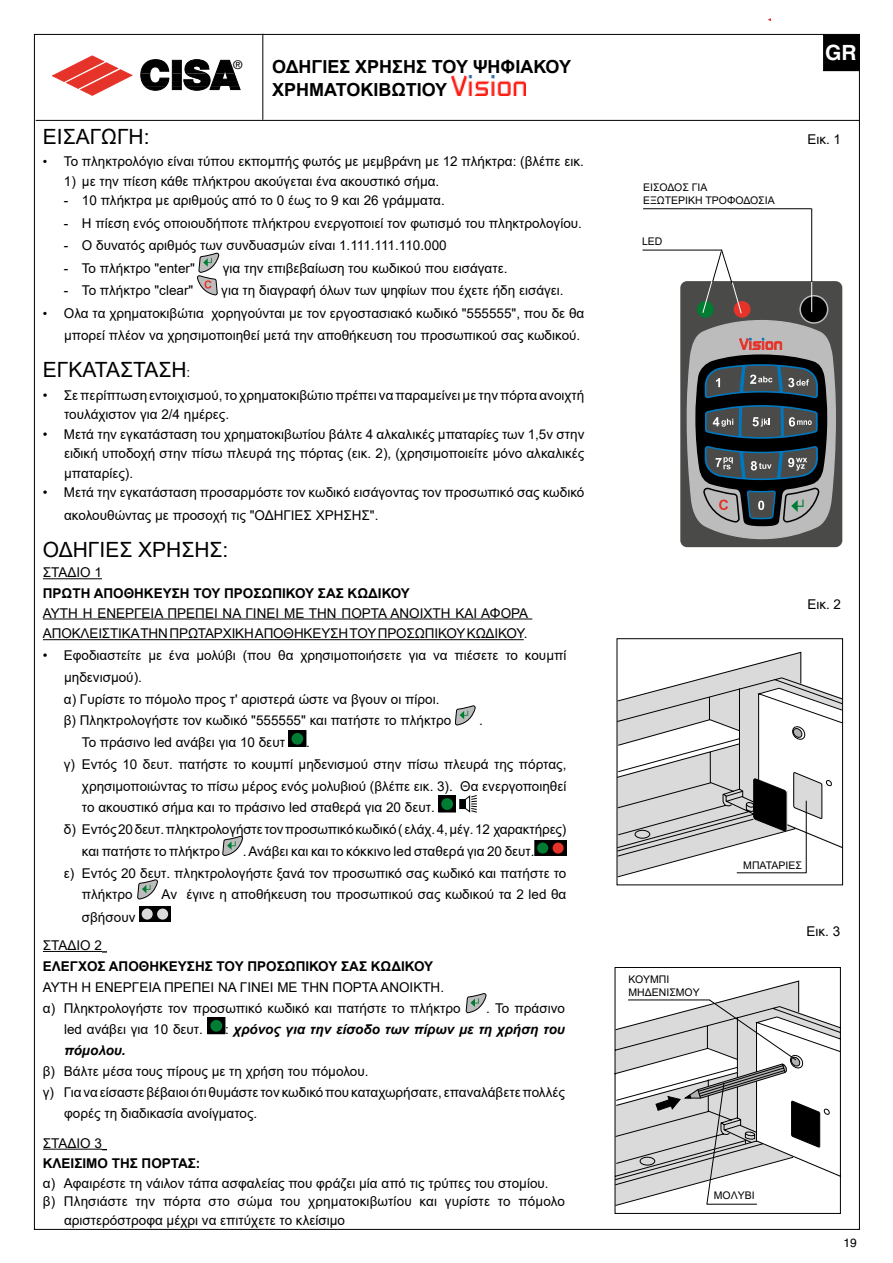
<style>
.page{position:relative;width:893px;height:1263px;background:#fff}
.page>*{position:absolute;margin:0;border:0;box-sizing:border-box;transform-origin:0 0}
.t1{font:21px "Arial";color:#000}
.t2{font:700 21px "Helvetica";color:#fff}
.t3{font:700 18px/23px "Arial";color:#000}
.t4{font:13.5px/19.5px "Arial";color:#000}
.t5{font:700 13.5px "Arial";color:#000}
.t6{font:italic 700 13.5px "Arial";color:#000}
.t7{font:12px "Helvetica";color:#000}
.t8{font:10.5px/12.6px "Arial";color:#000}
.s1{font-size:12.75px}
.s2{font-size:13.5px}
.s3{font-weight:400;font-style:normal}
</style>
<div class="page">
<svg style="left:617px;top:638px;width:226px;height:247px"></svg>
<svg style="left:618px;top:688px;width:225px;height:158px"></svg>
<div style="left:681px;top:282px;width:160px;height:264px;background:#4a4a49;border-radius:6px"></div>
<div style="left:680px;top:281px;width:162px;height:266px;border:2px solid #4a4a49;border-radius:6px"></div>
<svg style="left:614px;top:967px;width:227px;height:247px"></svg>
<hr style="left:36px;top:120px;width:824px;height:1px;background:#000">
<hr style="left:262px;top:34px;width:1px;height:86px;background:#000">
<div style="left:824px;top:35px;width:35px;height:36px;background:#000"></div>
<div style="left:823px;top:34px;width:37px;height:37px;border:1px solid #000"></div>
<svg style="left:616px;top:999px;width:225px;height:206px"></svg>
<hr style="left:707px;top:1204px;width:50px;height:1px;background:#000">
<hr style="left:811px;top:208px;width:1px;height:74px;background:#000">
<hr style="left:642px;top:250px;width:80px;height:1px;background:#000">
<hr style="left:643px;top:208px;width:168px;height:1px;background:#000">
<hr style="left:806px;top:801px;width:1px;height:72px;background:#000">
<hr style="left:737px;top:872px;width:69px;height:1px;background:#000">
<svg style="left:686px;top:249px;width:151px;height:291px"></svg>
<svg style="left:140px;top:59px;width:101px;height:32px"></svg>
<svg style="left:52px;top:56px;width:81px;height:40px"></svg>
<img style="left:452px;top:76px;width:73px;height:20px">
<hr style="left:43px;top:578px;width:59px;height:1px;background:#000">
<hr style="left:43px;top:618px;width:489px;height:1px;background:#000">
<hr style="left:43px;top:639px;width:481px;height:1px;background:#000">
<hr style="left:43px;top:951px;width:59px;height:1px;background:#000">
<hr style="left:43px;top:1149px;width:59px;height:1px;background:#000">
<svg style="left:197px;top:253px;width:22px;height:42px"></svg>
<svg style="left:455px;top:705px;width:20px;height:20px"></svg>
<svg style="left:291px;top:732px;width:13px;height:13px"></svg>
<div style="left:289px;top:730px;width:17px;height:17px;border:1px solid #000"></div>
<div style="left:293px;top:734px;width:9px;height:9px;background:#007d32;border-radius:50%"></div>
<div style="left:291px;top:733px;width:12px;height:12px;border:3px solid #007d32;border-radius:50%"></div>
<svg style="left:441px;top:798px;width:13px;height:12px"></svg>
<div style="left:439px;top:796px;width:17px;height:16px;border:1px solid #000"></div>
<div style="left:443px;top:800px;width:8px;height:8px;background:#007d32;border-radius:50%"></div>
<div style="left:441px;top:798px;width:12px;height:12px;border:3px solid #007d32;border-radius:50%"></div>
<svg style="left:460px;top:795px;width:17px;height:17px"></svg>
<svg style="left:222px;top:836px;width:21px;height:20px"></svg>
<svg style="left:537px;top:842px;width:27px;height:12px"></svg>
<div style="left:535px;top:840px;width:31px;height:16px;border:1px solid #000"></div>
<div style="left:539px;top:844px;width:8px;height:8px;background:#007d32;border-radius:50%"></div>
<div style="left:537px;top:842px;width:11px;height:11px;border:3px solid #007d32;border-radius:50%"></div>
<div style="left:554px;top:844px;width:8px;height:8px;background:#e63329;border-radius:50%"></div>
<div style="left:553px;top:842px;width:11px;height:11px;border:3px solid #e63329;border-radius:50%"></div>
<svg style="left:137px;top:879px;width:21px;height:20px"></svg>
<svg style="left:141px;top:908px;width:28px;height:12px"></svg>
<div style="left:139px;top:906px;width:32px;height:16px;border:1px solid #000"></div>
<div style="left:143px;top:910px;width:8px;height:8px;background:#dadada;border-radius:50%"></div>
<div style="left:142px;top:908px;width:11px;height:11px;border:3px solid #dadada;border-radius:50%"></div>
<div style="left:159px;top:910px;width:8px;height:8px;background:#dadada;border-radius:50%"></div>
<div style="left:157px;top:908px;width:11px;height:11px;border:3px solid #dadada;border-radius:50%"></div>
<svg style="left:466px;top:993px;width:20px;height:20px"></svg>
<svg style="left:210px;top:1019px;width:13px;height:13px"></svg>
<div style="left:208px;top:1017px;width:17px;height:17px;border:1px solid #000"></div>
<div style="left:212px;top:1021px;width:9px;height:9px;background:#007d32;border-radius:50%"></div>
<div style="left:210px;top:1020px;width:12px;height:12px;border:3px solid #007d32;border-radius:50%"></div>
<p class="t7" style="left:234px;top:58px;width:10px">®</p>
<h2 class="t3" style="left:272px;top:55px;width:300px">ΟΔΗΓΙΕΣ ΧΡΗΣΗΣ ΤΟΥ ΨΗΦΙΑΚΟΥ<br>ΧΡΗΜΑΤΟΚΙΒΩΤΙΟΥ</h2>
<h1 class="t1" style="left:43px;top:122px;width:108px">ΕΙΣΑΓΩΓΗ:</h1>
<p class="t4" style="left:43px;top:152px;width:542px"><span class="s1">•</span> Το πληκτρολόγιο είναι τύπου εκπομπής φωτός με μεμβράνη με 12 πλήκτρα: (βλέπε εικ.</p>
<p class="t4" style="left:64px;top:171px;width:377px">1) με την πίεση κάθε πλήκτρου ακούγεται ένα ακουστικό σήμα.</p>
<p class="t4" style="left:64px;top:191px;width:382px">- 10 πλήκτρα με αριθμούς από το 0 έως το 9 και 26 γράμματα.</p>
<p class="t4" style="left:64px;top:213px;width:520px">- Η πίεση ενός οποιουδήποτε πλήκτρου ενεργοποιεί τον φωτισμό του πληκτρολογίου.</p>
<p class="t4" style="left:64px;top:236px;width:384px">- Ο δυνατός αριθμός των συνδυασμών είναι 1.111.111.110.000</p>
<p class="t4" style="left:64px;top:258px;width:132px">- Το πλήκτρο "enter"</p>
<p class="t4" style="left:223px;top:258px;width:286px">για την επιβεβαίωση του κωδικού που εισάγατε.</p>
<p class="t4" style="left:64px;top:281px;width:131px">- Το πλήκτρο "clear"</p>
<p class="t4" style="left:221px;top:281px;width:344px">για τη διαγραφή όλων των ψηφίων που έχετε ήδη εισάγει.</p>
<p class="t4" style="left:64px;top:302px;width:522px;line-height:22.5px;text-indent:-21px"><span class="s1">•</span> Ολα τα χρηματοκιβώτια χορηγούνται με τον εργοστασιακό κωδικό "555555", που δε θα μπορεί πλέον να χρησιμοποιηθεί μετά την αποθήκευση του προσωπικού σας κωδικού.</p>
<h1 class="t1" style="left:43px;top:355px;width:149px">ΕΓΚΑΤΑΣΤΑΣΗ<span class="s2">:</span></h1>
<p class="t4" style="left:64px;top:385px;width:522px;text-indent:-21px">• Σεπερίπτωση εντοιχισμού,το χρηματοκιβώτιοπρέπει ναπαραμείνει με τηνπόρτα ανοιχτή τουλάχιστον για 2/4 ημέρες.</p>
<p class="t4" style="left:64px;top:424px;width:522px;text-align:justify;text-indent:-21px">• Μετά την εγκατάσταση του χρηματοκιβωτίου βάλτε 4 αλκαλικές μπαταρίες των 1,5ν στην ειδική υποδοχή στην πίσω πλευρά της πόρτας (εικ. 2), (χρησιμοποιείτε μόνο αλκαλικές μπαταρίες).</p>
<p class="t4" style="left:64px;top:481px;width:522px;line-height:22.5px;text-indent:-21px">• Μετά την εγκατάσταση προσαρμόστε τον κωδικό εισάγοντας τον προσωπικό σας κωδικό ακολουθώντας με προσοχή τις "ΟΔΗΓΙΕΣ ΧΡΗΣΗΣ".</p>
<h1 class="t1" style="left:43px;top:535px;width:187px">ΟΔΗΓΙΕΣ ΧΡΗΣΗΣ:</h1>
<p class="t4" style="left:43px;top:563px;width:61px">ΣΤΑΔΙΟ 1</p>
<p class="t5" style="left:43px;top:584px;width:368px">ΠΡΩΤΗ ΑΠΟΘΗΚΕΥΣΗ ΤΟΥ ΠΡΟΣΩΠΙΚΟΥ ΣΑΣ ΚΩΔΙΚΟΥ</p>
<p class="t4" style="left:43px;top:602px;width:487px;line-height:20.7px">ΑΥΤΗ Η ΕΝΕΡΓΕΙΑ ΠΡΕΠΕΙ ΝΑ ΓΙΝΕΙ ΜΕ ΤΗΝ ΠΟΡΤΑ ΑΝΟΙΧΤΗ ΚΑΙ ΑΦΟΡΑ<br>ΑΠΟΚΛΕΙΣΤΙΚΑΤΗΝΠΡΩΤΑΡΧΙΚΗΑΠΟΘΗΚΕΥΣΗΤΟΥΠΡΟΣΩΠΙΚΟΥΚΩΔΙΚΟΥ.</p>
<p class="t4" style="left:64px;top:644px;width:504px;line-height:21.8px;text-indent:-21px">• Εφοδιαστείτε με ένα μολύβι (που θα χρησιμοποιήσετε για να πιέσετε το κουμπί μηδενισμού).<br>α) Γυρίστε το πόμολο προς τ' αριστερά ώστε να βγουν οι πίροι.<br>β) Πληκτρολογήστε τον κωδικό "555555" και πατήστε το πλήκτρο</p>
<p class="t4" style="left:479px;top:711px;width:5px">.</p>
<p class="t4" style="left:82px;top:732px;width:205px">Το πράσινο led ανάβει για 10 δευτ</p>
<p class="t4" style="left:306px;top:732px;width:5px">.</p>
<p class="t4" style="left:64px;top:754px;width:504px">γ) Εντός 10 δευτ. πατήστε το κουμπί μηδενισμού στην πίσω πλευρά της πόρτας,</p>
<p class="t4" style="left:82px;top:776px;width:486px">χρησιμοποιώντας το πίσω μέρος ενός μολυβιού (βλέπε εικ. 3). Θα ενεργοποιηθεί</p>
<p class="t4" style="left:82px;top:798px;width:354px">το ακουστικό σήμα και το πράσινο led σταθερά για 20 δευτ.</p>
<p class="t4" style="left:64px;top:819px;width:504px">δ) Εντός20δευτ.πληκτρολογήστε τονπροσωπικόκωδικό( ελάχ.4,μέγ.12 χαρακτήρες)</p>
<p class="t4" style="left:82px;top:841px;width:139px">και πατήστε το πλήκτρο</p>
<p class="t4" style="left:243px;top:841px;width:293px">.Ανάβει και και το κόκκινο led σταθερά για 20 δευτ.</p>
<p class="t4" style="left:64px;top:863px;width:504px">ε) Εντός 20 δευτ. πληκτρολογήστε ξανά τον προσωπικό σας κωδικό και πατήστε το</p>
<p class="t4" style="left:82px;top:885px;width:52px">πλήκτρο</p>
<p class="t4" style="left:162px;top:885px;width:406px">Αν έγινε η αποθήκευση του προσωπικού σας κωδικού τα 2 led θα</p>
<p class="t4" style="left:43px;top:903px;width:94px;line-height:28.2px;text-indent:39px">σβήσουν<br>ΣΤΑΔΙΟ 2</p>
<p class="t5" style="left:43px;top:957px;width:392px">ΕΛΕΓΧΟΣ ΑΠΟΘΗΚΕΥΣΗΣ ΤΟΥ ΠΡΟΣΩΠΙΚΟΥ ΣΑΣ ΚΩΔΙΚΟΥ</p>
<p class="t4" style="left:43px;top:977px;width:419px;line-height:21px">ΑΥΤΗ Η ΕΝΕΡΓΕΙΑ ΠΡΕΠΕΙ ΝΑ ΓΙΝΕΙ ΜΕ ΤΗΝ ΠΟΡΤΑ ΑΝΟΙΚΤΗ.<br>α) Πληκτρολογήστε τον προσωπικό κωδικό και πατήστε το πλήκτρο</p>
<p class="t4" style="left:486px;top:998px;width:80px">. Το πράσινο</p>
<p class="t4" style="left:64px;top:1019px;width:140px">led ανάβει για 10 δευτ.</p>
<p class="t6" style="left:225px;top:1020px;width:341px"><span class="s3">:</span> χρόνος για την είσοδο των πίρων με τη χρήση του</p>
<p class="t6" style="left:64px;top:1041px;width:63px">πόμολου.</p>
<p class="t4" style="left:43px;top:1061px;width:327px">β) Βάλτε μέσα τους πίρους με τη χρήση του πόμολου.</p>
<p class="t4" style="left:43px;top:1082px;width:524px">γ) Γιαναείσαστεβέβαιοιότιθυμάστε τον κωδικόπου καταχωρήσατε, επαναλάβετεπολλές</p>
<p class="t4" style="left:64px;top:1103px;width:195px">φορές τη διαδικασία ανοίγματος.</p>
<p class="t4" style="left:43px;top:1133px;width:61px">ΣΤΑΔΙΟ 3</p>
<p class="t5" style="left:43px;top:1154px;width:159px">ΚΛΕΙΣΙΜΟ ΤΗΣ ΠΟΡΤΑΣ:</p>
<p class="t4" style="left:43px;top:1174px;width:523px;line-height:18px">α) Αφαιρέστε τη νάιλον τάπα ασφαλείας που φράζει μία από τις τρύπες του στομίου.<br>β) Πλησιάστε την πόρτα στο σώμα του χρηματοκιβωτίου και γυρίστε το πόμολο</p>
<p class="t4" style="left:64px;top:1211px;width:282px">αριστερόστροφα μέχρι να επιτύχετε το κλείσιμο</p>
<h1 class="t2" style="left:825px;top:40px;width:33px">GR</h1>
<p class="t8" style="left:643px;top:181px;width:133px">ΕΙΣΟΔΟΣ ΓΙΑ<br>ΕΞΩΤΕΡΙΚΗ ΤΡΟΦΟΔΟΣΙΑ</p>
<p class="t8" style="left:642px;top:235px;width:22px">LED</p>
<p class="t4" style="left:807px;top:130px;width:35px">Εικ. 1</p>
<p class="t4" style="left:807px;top:594px;width:35px">Εικ. 2</p>
<p class="t8" style="left:743px;top:859px;width:60px">MΠATAPIEΣ</p>
<p class="t8" style="left:628px;top:973px;width:73px">ΚΟΥΜΠΙ<br>MHΔENIΣMOY</p>
<p class="t4" style="left:806px;top:921px;width:35px">Εικ. 3</p>
<p class="t8" style="left:714px;top:1189px;width:42px">MOΛYBI</p>
<p class="t7" style="left:843px;top:1236px;width:15px">19</p>
</div>
